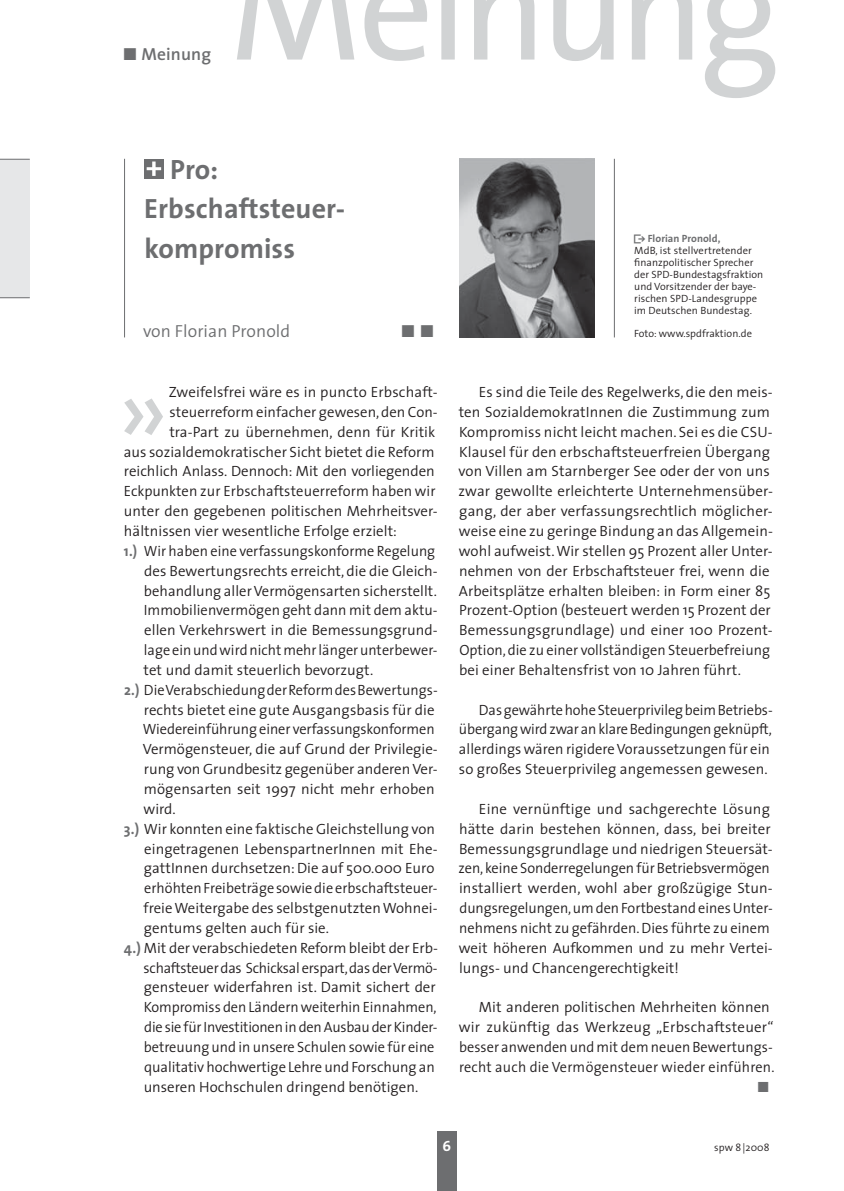
<style>
.page{position:relative;width:844px;height:1191px;background:#fff}
.page>*{position:absolute;margin:0;border:0;box-sizing:border-box;transform-origin:0 0}
.t1{font:101.5px "The Sans";color:#d1d3d4}
.t2{font:700 28px/39.7px "The Sans";letter-spacing:.005em;color:#6d6e70}
.t3{font:300 17.5px "The Sans";letter-spacing:.005em;color:#6d6e70}
.t4{font:600 17.5px "The Sans";letter-spacing:.005em;color:#6d6e70}
.t5{font:17.5px "The Sans Bold Expert";color:#6d6e70}
.t6{font:300 14.88px/19.8px "The Sans";letter-spacing:.005em;color:#231f20}
.t7{font:300 14.88px/19.8px "The Sans";letter-spacing:.005em;color:#231f20;scale:.96 1}
.t8{font:300 14.88px "The Sans";letter-spacing:-.015em;color:#231f20}
.t9{font:14.88px "The Sans Bold Caps";color:#fff}
.t10{font:14.88px "The Sans Bold Expert";color:#6d6e70}
.t11{font:300 10.5px/11.9px "The Sans";letter-spacing:.005em;color:#231f20}
.s1{font-family:"The Sans Bold Expert";font-weight:400}
.s2{font-weight:700;color:#6d6e70}
.s3{font-family:"The Sans Bold Expert";font-weight:400;color:#6d6e70}
</style>
<div class="page">
<div style="left:437px;top:1131px;width:19px;height:60px;background:#6d6e70"></div>
<div style="left:0;top:159px;width:30px;height:139px;background:#e6e7e8"></div>
<hr style="left:0;top:159px;width:30px;height:1px;background:#6d6e70">
<hr style="left:0;top:297px;width:30px;height:1px;background:#6d6e70">
<svg style="left:237px;top:0;width:539px;height:98px"></svg>
<div style="left:144px;top:159px;width:20px;height:20px;background:#6d6e70"></div>
<svg style="left:147px;top:161px;width:14px;height:15px"></svg>
<img style="left:459px;top:159px;width:135px;height:178px">
<hr style="left:613px;top:159px;width:1px;height:178px;background:#6d6e70">
<hr style="left:124px;top:159px;width:1px;height:178px;background:#6d6e70">
<p class="t4" style="left:122px;top:47px;width:90px"><span class="s1">ó</span> Meinung</p>
<h2 class="t2" style="left:144px;top:152px;width:202px;text-indent:26px">Pro:<br>Erbschaftsteuer&shy;kompromiss</h2>
<p class="t3" style="left:143px;top:325px;width:148px">von Florian Pronold</p>
<p class="t5" style="left:400px;top:321px;width:36px">ó ó</p>
<p class="t6" style="left:169px;top:383px;width:270px">Zweifelsfrei wäre es in puncto Erbschaft-</p>
<p class="t6" style="left:169px;top:403px;width:269px">steuer reform einfacher gewesen, den Con-</p>
<p class="t6" style="left:169px;top:423px;width:267px">tra-Part zu übernehmen, denn für Kritik</p>
<p class="t6" style="left:124px;top:443px;width:312px">aus sozialdemokratischer Sicht bietet die Reform</p>
<p class="t6" style="left:124px;top:463px;width:312px">reich lich Anlass. Dennoch: Mit den vorliegenden</p>
<p class="t6" style="left:124px;top:483px;width:313px">Eckpunk ten zur Erbschaftsteuerreform haben wir</p>
<p class="t6" style="left:124px;top:503px;width:315px">unter den gegebenen politischen Mehrheitsver-</p>
<p class="t6" style="left:124px;top:522px;width:274px">hältnissen vier wesentliche Erfolge erzielt:</p>
<p class="t7" style="left:124px;top:542px;width:326px"><span class="s2">1.)</span> Wir haben eine verfassungskonforme Regelung</p>
<p class="t6" style="left:144px;top:562px;width:295px">des Bewertungsrechts erreicht, die die Gleich-</p>
<p class="t6" style="left:144px;top:582px;width:294px">behandlung aller Vermögensarten sicherstellt.</p>
<p class="t6" style="left:144px;top:602px;width:295px">Immobilienvermögen geht dann mit dem aktu-</p>
<p class="t6" style="left:144px;top:622px;width:295px">ellen Verkehrswert in die Bemessungsgrund-</p>
<p class="t7" style="left:144px;top:641px;width:307px">lage ein und wird nicht mehr länger unterbewer-</p>
<p class="t6" style="left:143px;top:661px;width:231px">tet und damit steuerlich bevorzugt.</p>
<p class="t7" style="left:124px;top:681px;width:328px"><span class="s2">2.)</span> Die Verabschiedung der Reform des Bewertungs-</p>
<p class="t6" style="left:144px;top:701px;width:292px">rechts bietet eine gute Ausgangsbasis für die</p>
<p class="t6" style="left:143px;top:721px;width:293px">Wiedereinführung einer verfassungskonformen</p>
<p class="t6" style="left:143px;top:741px;width:296px">Vermögensteuer, die auf Grund der Privilegie-</p>
<p class="t6" style="left:144px;top:760px;width:295px">rung von Grundbesitz gegenüber anderen Ver-</p>
<p class="t6" style="left:144px;top:780px;width:292px">mögensarten seit 1997 nicht mehr erhoben</p>
<p class="t6" style="left:143px;top:800px;width:34px">wird.</p>
<p class="t6" style="left:124px;top:820px;width:312px"><span class="s2">3.)</span> Wir konnten eine faktische Gleichstellung von</p>
<p class="t6" style="left:144px;top:840px;width:295px">eingetragenen LebenspartnerInnen mit Ehe-</p>
<p class="t6" style="left:144px;top:860px;width:292px">gattInnen durchsetzen: Die auf 500.000 Euro</p>
<p class="t7" style="left:144px;top:880px;width:307px">erhöhten Freibeträge sowie die erbschaftsteuer-</p>
<p class="t6" style="left:143px;top:899px;width:295px">freie Weitergabe des selbstgenutzten Wohnei-</p>
<p class="t6" style="left:144px;top:919px;width:187px">gentums gelten auch für sie.</p>
<p class="t6" style="left:124px;top:939px;width:316px"><span class="s2">4.)</span> Mit der verabschiedeten Reform bleibt der Erb-</p>
<p class="t8" style="left:144px;top:962px;width:295px">schaftsteuer das Schicksal erspart, das der Vermö-</p>
<p class="t6" style="left:144px;top:979px;width:293px">gensteuer widerfahren ist. Damit sichert der</p>
<p class="t7" style="left:144px;top:999px;width:306px">Kompromiss den Ländern weiterhin Einnahmen,</p>
<p class="t7" style="left:144px;top:1018px;width:307px">die sie für Investitionen in den Ausbau der Kinder-</p>
<p class="t7" style="left:144px;top:1038px;width:304px">betreuung und in unsere Schulen sowie für eine</p>
<p class="t6" style="left:144px;top:1058px;width:292px">qualitativ hochwertige Lehre und Forschung an</p>
<p class="t6" style="left:144px;top:1078px;width:276px">unseren Hochschulen dringend benötigen.</p>
<h1 class="t1" style="left:117px;top:370px;width:53px">»</h1>
<p class="t11" style="left:634px;top:234px;width:130px"><span class="s3">û</span> <span class="s2">Florian Pronold,<br></span>MdB, ist stellvertretender finanzpolitischer Sprecher der SPD-Bundestagsfraktion und Vorsitzender der baye&shy;rischen SPD-Landesgruppe im Deutschen Bundestag.</p>
<p class="t11" style="left:634px;top:329px;width:119px">Foto: www.spdfraktion.de</p>
<p class="t6" style="left:458px;top:383px;width:316px;text-indent:20px">Es sind die Teile des Regelwerks, die den meis&shy;ten SozialdemokratInnen die Zustimmung zum Kompromiss nicht leicht machen. Sei es die CSU-Klausel für den erbschaftsteuerfreien Übergang von Villen am Starnberger See oder der von uns zwar gewollte erleichterte Unternehmensüber&shy;gang, der aber verfassungsrechtlich möglicher&shy;weise eine zu geringe Bindung an das Allgemein&shy;wohl aufweist. Wir stellen 95 Prozent aller Unter&shy;nehmen von der Erbschaftsteuer frei, wenn die Arbeitsplätze erhalten bleiben: in Form einer 85<br>Prozent-Option (besteuert werden 15 Prozent der Bemessungsgrundlage) und einer 100 Prozent-Option, die zu einer vollständigen Steuerbefreiung bei einer Behaltensfrist von 10 Jahren führt.</p>
<p class="t7" style="left:459px;top:701px;width:328px;text-indent:20px">Das gewährte hohe Steuerprivileg beim Betriebs&shy;übergang wird zwar an klare Bedingungen geknüpft, allerdings wären rigidere Voraussetzungen für ein so großes Steuerprivileg angemessen gewesen.</p>
<p class="t6" style="left:458px;top:800px;width:316px;text-indent:20px">Eine vernünftige und sachgerechte Lösung hätte darin bestehen können, dass, bei breiter Bemessungsgrundlage und niedrigen Steuersät&shy;zen, keine Sonderregelungen für Betriebsvermögen installiert werden, wohl aber großzügige Stun&shy;dungs regelungen, um den Fortbestand eines Unter&shy;nehmens nicht zu gefährden. Dies führte zu einem weit höheren Aufkommen und zu mehr Vertei&shy;lungs- und Chancengerechtigkeit!</p>
<p class="t6" style="left:458px;top:999px;width:317px;text-indent:20px">Mit anderen politischen Mehrheiten können wir zukünftig das Werkzeug „Erbschaftsteuer“ besser anwenden und mit dem neuen Bewertungs&shy;recht auch die Vermögensteuer wieder einführen.</p>
<p class="t10" style="left:756px;top:1078px;width:14px">ó</p>
<p class="t9" style="left:442px;top:1137px;width:10px">6</p>
<p class="t11" style="left:714px;top:1142px;width:57px">spw 8 |2008</p>
</div>
